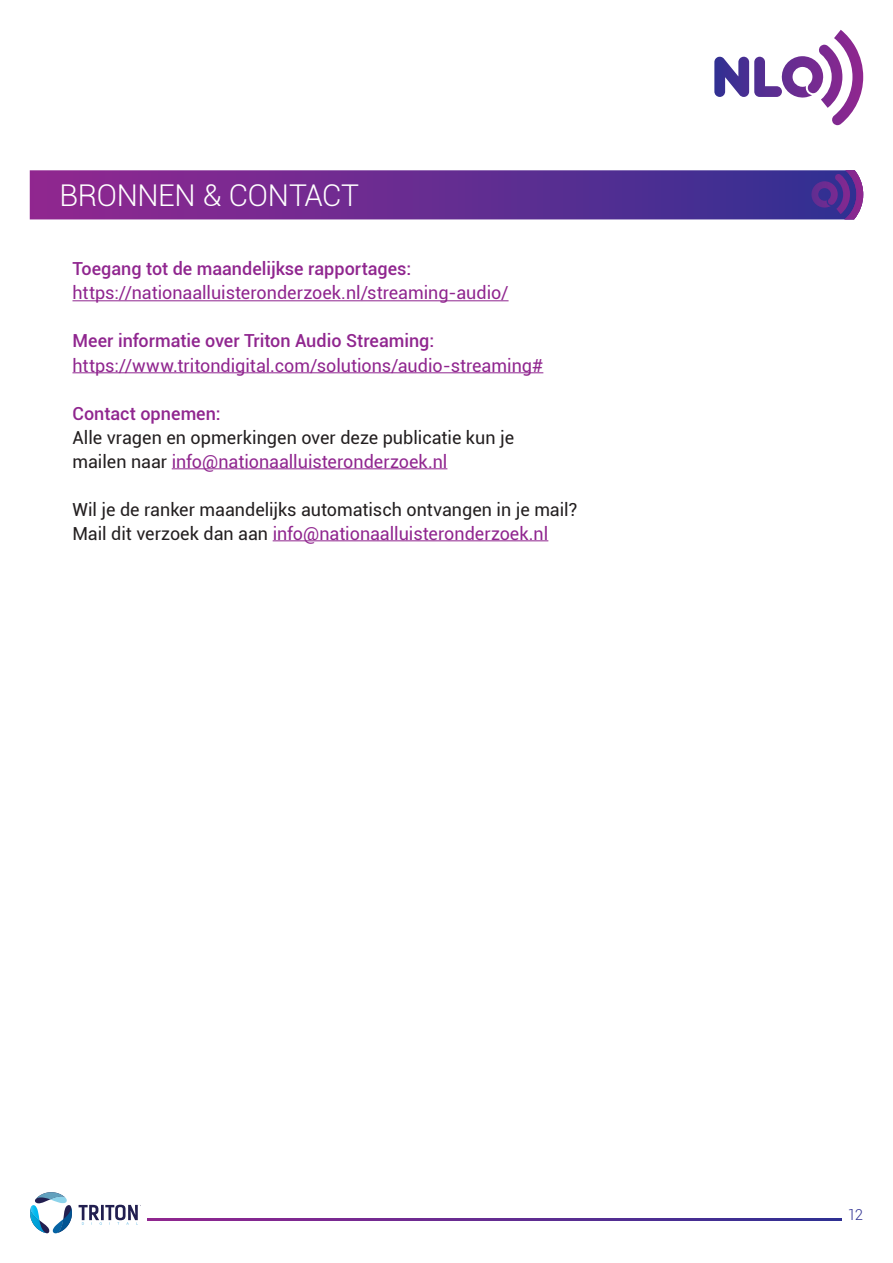
<style>
.page{position:relative;width:893px;height:1263px;background:#fff}
.page>*{position:absolute;margin:0;border:0;box-sizing:border-box;transform-origin:0 0}
.t1{font:300 30px "Roboto";letter-spacing:-.01em;color:#fff}
.t2{font:18px "Roboto";color:#90268f}
.t3{font:18px "Roboto";color:#231f20}
.t4{font:500 18px "Roboto";color:#90268f}
.t5{font:300 15px "Roboto";color:#2e3092}
.s1{color:#231f20}
</style>
<div class="page">
<hr style="left:72px;top:300px;width:437px;height:1px;background:#90268f">
<hr style="left:72px;top:372px;width:471px;height:1px;background:#90268f">
<hr style="left:172px;top:468px;width:275px;height:1px;background:#90268f">
<hr style="left:273px;top:540px;width:275px;height:1px;background:#90268f">
<svg style="left:714px;top:30px;width:149px;height:95px"></svg>
<svg style="left:30px;top:170px;width:833px;height:49px;background:#662d92"></svg>
<svg style="left:30px;top:1192px;width:42px;height:41px"></svg>
<svg style="left:79px;top:1205px;width:62px;height:20px"></svg>
<svg style="left:148px;top:1219px;width:693px;height:1px"></svg>
<p class="t1" style="left:60px;top:174px;width:301px">BRONNEN &amp; CONTACT</p>
<p class="t4" style="left:72px;top:256px;width:340px">Toegang tot de maandelijkse rapportages:</p>
<p class="t2" style="left:72px;top:280px;width:438px">https://nationaalluisteronderzoek.nl/streaming-audio/</p>
<p class="t4" style="left:72px;top:328px;width:363px">Meer informatie over Triton Audio Streaming:</p>
<p class="t2" style="left:72px;top:352px;width:472px">https://www.tritondigital.com/solutions/audio-streaming#</p>
<p class="t4" style="left:72px;top:400px;width:150px">Contact opnemen:</p>
<p class="t3" style="left:72px;top:424px;width:443px">Alle vragen en opmerkingen over deze publicatie kun je</p>
<p class="t2" style="left:72px;top:448px;width:376px"><span class="s1">mailen naar</span> info@nationaalluisteronderzoek.nl</p>
<p class="t3" style="left:72px;top:496px;width:506px">Wil je de ranker maandelijks automatisch ontvangen in je mail?</p>
<p class="t2" style="left:72px;top:520px;width:477px"><span class="s1">Mail dit verzoek dan aan</span> info@nationaalluisteronderzoek.nl</p>
<p class="t5" style="left:848px;top:1204px;width:17px">12</p>
</div>
